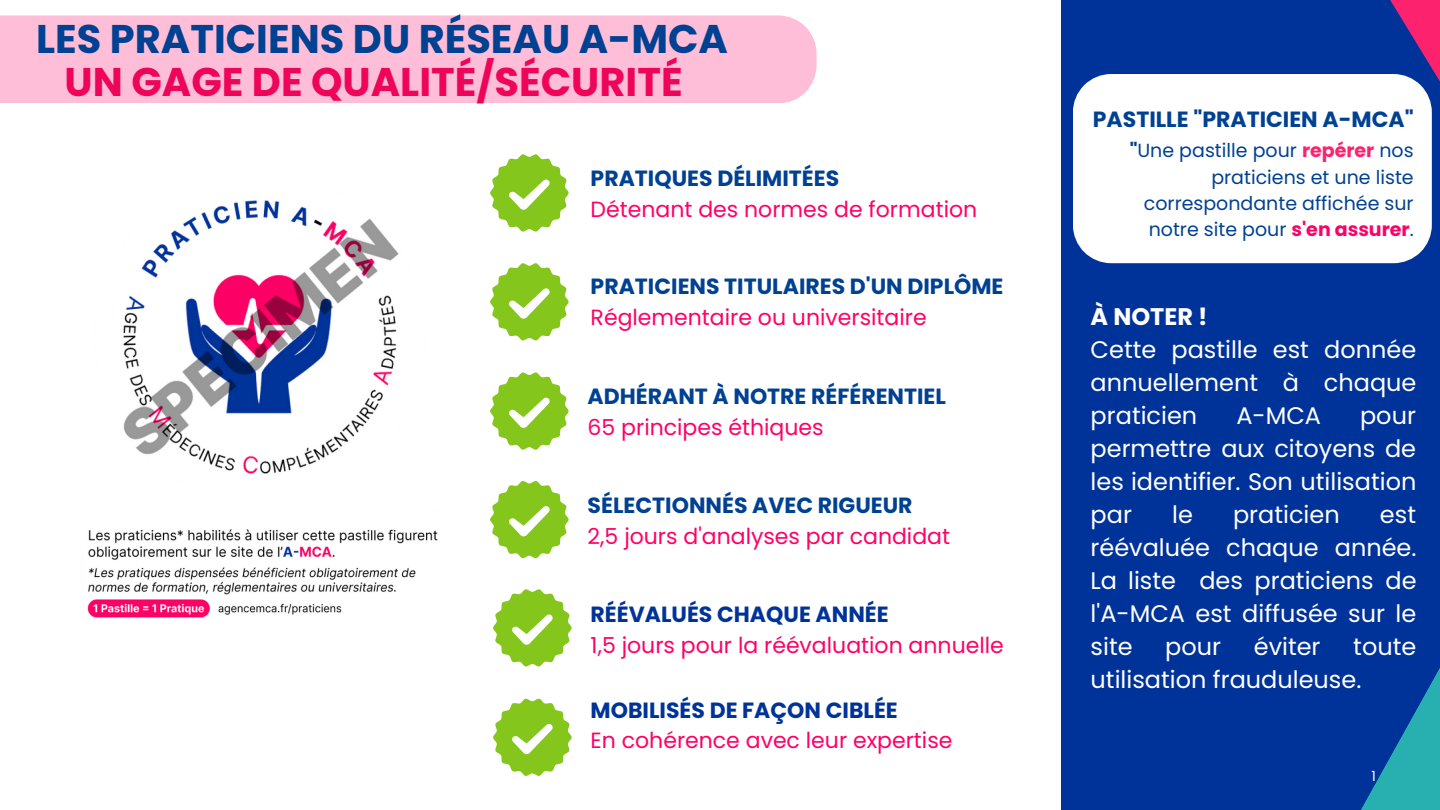
<style>
.page{position:relative;width:1440px;height:810px;background:#fff}
.page>*{position:absolute;margin:0;border:0;box-sizing:border-box;transform-origin:0 0}
.t1{font:700 40px "Poppins";color:#014192}
.t2{font:700 40px "Poppins";color:#ee0459}
.t3{font:24px/33px "Poppins";color:#fff;text-align:justify}
.t4{font:700 24px "Poppins";color:#fff}
.t5{font:22px "Poppins";color:#f06}
.t6{font:700 22px "Poppins";color:#014192}
.t7{font:700 22px "Poppins";color:#039}
.t8{font:19px/26.2px "Poppins";color:#014192;text-align:right}
.t9{font:14px "Poppins";color:#fff}
.s1{font-weight:700}
.s2{font-weight:700;color:#fc226d}
.s3{font-weight:700;color:#f06}
</style>
<div class="page">
<div style="left:0;top:15px;width:817px;height:88px;background:#ffbed8"></div>
<div style="left:1061px;top:0;width:379px;height:810px;background:#039"></div>
<svg style="left:1390px;top:0;width:50px;height:82px"></svg>
<svg style="left:1124px;top:263px;width:316px;height:547px"></svg>
<svg style="left:490px;top:154px;width:79px;height:78px"></svg>
<svg style="left:490px;top:263px;width:79px;height:77px"></svg>
<svg style="left:490px;top:372px;width:79px;height:78px"></svg>
<svg style="left:490px;top:481px;width:79px;height:77px"></svg>
<svg style="left:493px;top:589px;width:79px;height:78px"></svg>
<svg style="left:493px;top:699px;width:79px;height:77px"></svg>
<div style="left:1073px;top:74px;width:359px;height:189px;background:#fff"></div>
<img style="left:87px;top:529px;width:351px;height:89px">
<img style="left:123px;top:200px;width:276px;height:274px">
<p class="t1" style="left:36px;top:11px;width:694px">LES PRATICIENS DU RÉSEAU A-MCA</p>
<p class="t2" style="left:65px;top:54px;width:620px">UN GAGE DE QUALITÉ/SÉCURITÉ</p>
<p class="t6" style="left:591px;top:163px;width:250px">PRATIQUES DÉLIMITÉES</p>
<p class="t5" style="left:591px;top:194px;width:388px">Détenant des normes de formation</p>
<p class="t6" style="left:591px;top:271px;width:414px">PRATICIENS TITULAIRES D'UN DIPLÔME</p>
<p class="t5" style="left:591px;top:301px;width:338px">Réglementaire ou universitaire</p>
<p class="t6" style="left:588px;top:381px;width:360px">ADHÉRANT À NOTRE RÉFÉRENTIEL</p>
<p class="t5" style="left:588px;top:412px;width:238px">65 principes éthiques</p>
<p class="t6" style="left:588px;top:490px;width:326px">SÉLECTIONNÉS AVEC RIGUEUR</p>
<p class="t5" style="left:588px;top:521px;width:364px">2,5 jours d'analyses par candidat</p>
<p class="t7" style="left:591px;top:599px;width:300px">RÉÉVALUÉS CHAQUE ANNÉE</p>
<p class="t5" style="left:591px;top:629px;width:415px">1,5 jours pour la réévaluation annuelle</p>
<p class="t7" style="left:591px;top:694px;width:309px">MOBILISÉS DE FAÇON CIBLÉE</p>
<p class="t5" style="left:591px;top:725px;width:363px">En cohérence avec leur expertise</p>
<p class="t6" style="left:1093px;top:104px;width:322px">PASTILLE "PRATICIEN A-MCA"</p>
<p class="t8" style="left:1130px;top:138px;width:286px"><span class="s1">"</span>Une pastille pour <span class="s2">repérer</span> nos praticiens et une liste correspondante affichée sur notre site pour <span class="s3">s'en assurer</span>.</p>
<p class="t4" style="left:1091px;top:300px;width:118px">À NOTER !</p>
<p class="t3" style="left:1091px;top:333px;width:327px">Cette pastille est donnée annuellement à chaque praticien</p>
<p class="t3" style="left:1236px;top:399px;width:86px">A-MCA</p>
<p class="t3" style="left:1091px;top:399px;width:327px;text-indent:269px">pour permettre aux citoyens de les identifier. Son utilisation par</p>
<p class="t3" style="left:1172px;top:498px;width:22px">le</p>
<p class="t3" style="left:1233px;top:498px;width:108px">praticien</p>
<p class="t3" style="left:1091px;top:498px;width:327px;text-indent:289px">est réévaluée chaque année.<br>La liste des praticiens de l'A-MCA est diffusée sur le site</p>
<p class="t3" style="left:1165px;top:630px;width:57px">pour</p>
<p class="t3" style="left:1254px;top:630px;width:68px">éviter</p>
<p class="t3" style="left:1091px;top:630px;width:327px;text-indent:263px">toute utilisation frauduleuse.</p>
<p class="t9" style="left:1372px;top:766px;width:6px">1</p>
</div>
